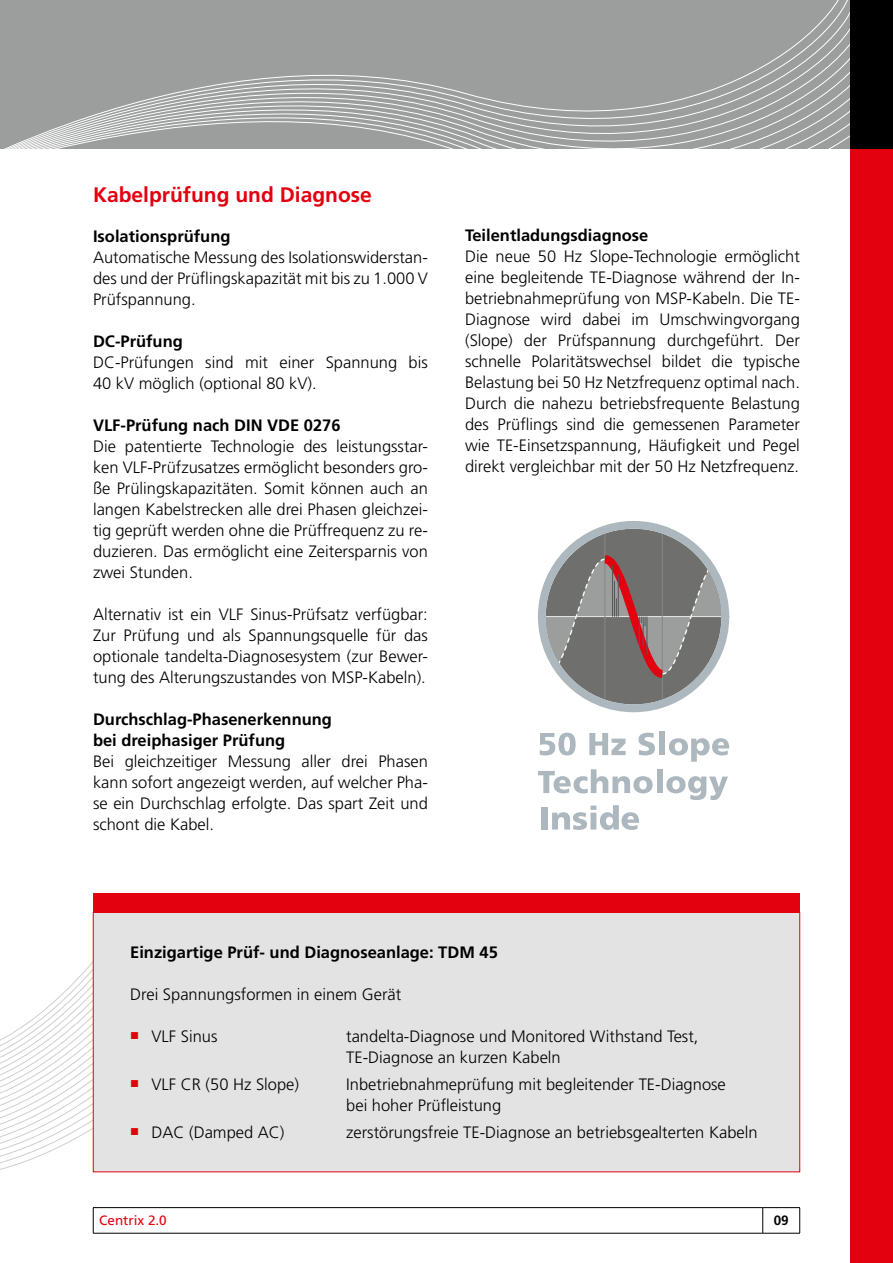
<style>
.page{position:relative;width:893px;height:1263px;background:#fff}
.page>*{position:absolute;margin:0;border:0;box-sizing:border-box;transform-origin:0 0}
.t1{font:700 21px "Frutiger LT Std";color:#e3000f}
.t2{font:300 16.5px/21px "Frutiger LT Std";color:#000;text-align:justify}
.t3{font:700 16.5px/21px "Frutiger LT Std";color:#000}
.t4{font:13.5px "Frutiger LT Std";color:#e3000f}
.t5{font:700 13.5px "Frutiger LT Std";color:#000}
</style>
<div class="page">
<svg style="left:0;top:0;width:850px;height:149px;background:#a2a3a3"></svg>
<div style="left:850px;top:149px;width:43px;height:1114px;background:#e3000f"></div>
<div style="left:850px;top:0;width:43px;height:149px;background:#000"></div>
<hr style="left:93px;top:1207px;width:670px;height:1px;background:#000">
<svg style="left:0;top:912px;width:133px;height:321px"></svg>
<hr style="left:93px;top:1233px;width:670px;height:1px;background:#000">
<hr style="left:763px;top:1207px;width:37px;height:1px;background:#000">
<svg style="left:762px;top:1208px;width:1px;height:25px"></svg>
<svg style="left:799px;top:1208px;width:1px;height:25px"></svg>
<hr style="left:763px;top:1233px;width:37px;height:1px;background:#000">
<div style="left:93px;top:912px;width:707px;height:260px;background:#e3e3e3;border:1px solid #e3000f"></div>
<div style="left:93px;top:893px;width:707px;height:19px;background:#e3000f"></div>
<svg style="left:540px;top:733px;width:36px;height:22px"></svg>
<svg style="left:589px;top:733px;width:37px;height:22px"></svg>
<svg style="left:638px;top:733px;width:17px;height:22px"></svg>
<div style="left:659px;top:731px;width:6px;height:24px;background:#acb7be"></div>
<svg style="left:669px;top:738px;width:60px;height:24px"></svg>
<svg style="left:538px;top:769px;width:115px;height:24px"></svg>
<div style="left:657px;top:769px;width:5px;height:24px;background:#acb7be"></div>
<svg style="left:666px;top:776px;width:62px;height:24px"></svg>
<div style="left:542px;top:807px;width:6px;height:22px;background:#acb7be"></div>
<svg style="left:552px;top:805px;width:87px;height:25px"></svg>
<svg style="left:538px;top:521px;width:191px;height:191px"></svg>
<hr style="left:618px;top:574px;width:1px;height:43px;background:#565656">
<p class="t1" style="left:93px;top:182px;width:280px">Kabelprüfung und Diagnose</p>
<p class="t3" style="left:93px;top:226px;width:139px">Isolationsprüfung</p>
<p class="t2" style="left:93px;top:247px;width:336px">Automatische Messung des Isolationswiderstan&shy;des und der Prüflingskapazität mit bis zu 1.000 V Prüfspannung.</p>
<p class="t3" style="left:93px;top:331px;width:91px">DC-Prüfung</p>
<p class="t2" style="left:93px;top:352px;width:336px">DC-Prüfungen sind mit einer Spannung bis<br>40 kV möglich (optional 80 kV).</p>
<p class="t3" style="left:93px;top:415px;width:249px">VLF-Prüfung nach DIN VDE 0276</p>
<p class="t2" style="left:93px;top:436px;width:336px">Die patentierte Technologie des leistungsstar&shy;ken VLF-Prüfzusatzes ermöglicht besonders gro&shy;ße Prülingskapazitäten. Somit können auch an langen Kabelstrecken alle drei Phasen gleichzei&shy;tig geprüft werden ohne die Prüffrequenz zu re&shy;duzieren. Das ermöglicht eine Zeitersparnis von zwei Stunden.</p>
<p class="t2" style="left:93px;top:604px;width:336px">Alternativ ist ein VLF Sinus-Prüfsatz verfügbar:<br>Zur Prüfung und als Spannungsquelle für das optionale tandelta-Diagnosesystem (zur Bewer&shy;tung des Alterungszustandes von MSP-Kabeln).</p>
<p class="t3" style="left:93px;top:709px;width:240px">Durchschlag-Phasenerkennung bei dreiphasiger Prüfung</p>
<p class="t2" style="left:93px;top:751px;width:336px">Bei gleichzeitiger Messung aller drei Phasen kann sofort angezeigt werden, auf welcher Pha&shy;se ein Durchschlag erfolgte. Das spart Zeit und schont die Kabel.</p>
<p class="t3" style="left:465px;top:225px;width:185px">Teilentladungsdiagnose</p>
<p class="t2" style="left:465px;top:246px;width:336px">Die neue 50 Hz Slope-Technologie ermöglicht eine begleitende TE-Diagnose während der In&shy;betriebnahmeprüfung von MSP-Kabeln. Die TE-Diagnose wird dabei im Umschwingvorgang (Slope) der Prüfspannung durchgeführt. Der schnelle Polaritätswechsel bildet die typische Belastung bei 50 Hz Netzfrequenz optimal nach.<br>Durch die nahezu betriebsfrequente Belastung des Prüflings sind die gemessenen Parameter wie TE-Einsetzspannung, Häufigkeit und Pegel direkt vergleichbar mit der 50 Hz Netzfrequenz.</p>
<p class="t3" style="left:130px;top:942px;width:369px">Einzigartige Prüf- und Diagnoseanlage: TDM 45</p>
<p class="t2" style="left:130px;top:984px;width:273px">Drei Spannungsformen in einem Gerät</p>
<p class="t2" style="left:130px;top:1026px;width:89px"><sup>■</sup> VLF Sinus</p>
<p class="t2" style="left:346px;top:1026px;width:354px">tandelta-Diagnose und Monitored Withstand Test,<br>TE-Diagnose an kurzen Kabeln</p>
<p class="t2" style="left:130px;top:1074px;width:170px"><sup>■</sup> VLF CR (50 Hz Slope)</p>
<p class="t2" style="left:346px;top:1074px;width:381px">Inbetriebnahmeprüfung mit begleitender TE-Diagnose bei hoher Prüfleistung</p>
<p class="t2" style="left:130px;top:1122px;width:156px"><sup>■</sup> DAC (Damped AC)</p>
<p class="t2" style="left:346px;top:1122px;width:413px">zerstörungsfreie TE-Diagnose an betriebsgealterten Kabeln</p>
<p class="t4" style="left:99px;top:1213px;width:69px">Centrix 2.0</p>
<p class="t5" style="left:774px;top:1213px;width:17px">09</p>
</div>
